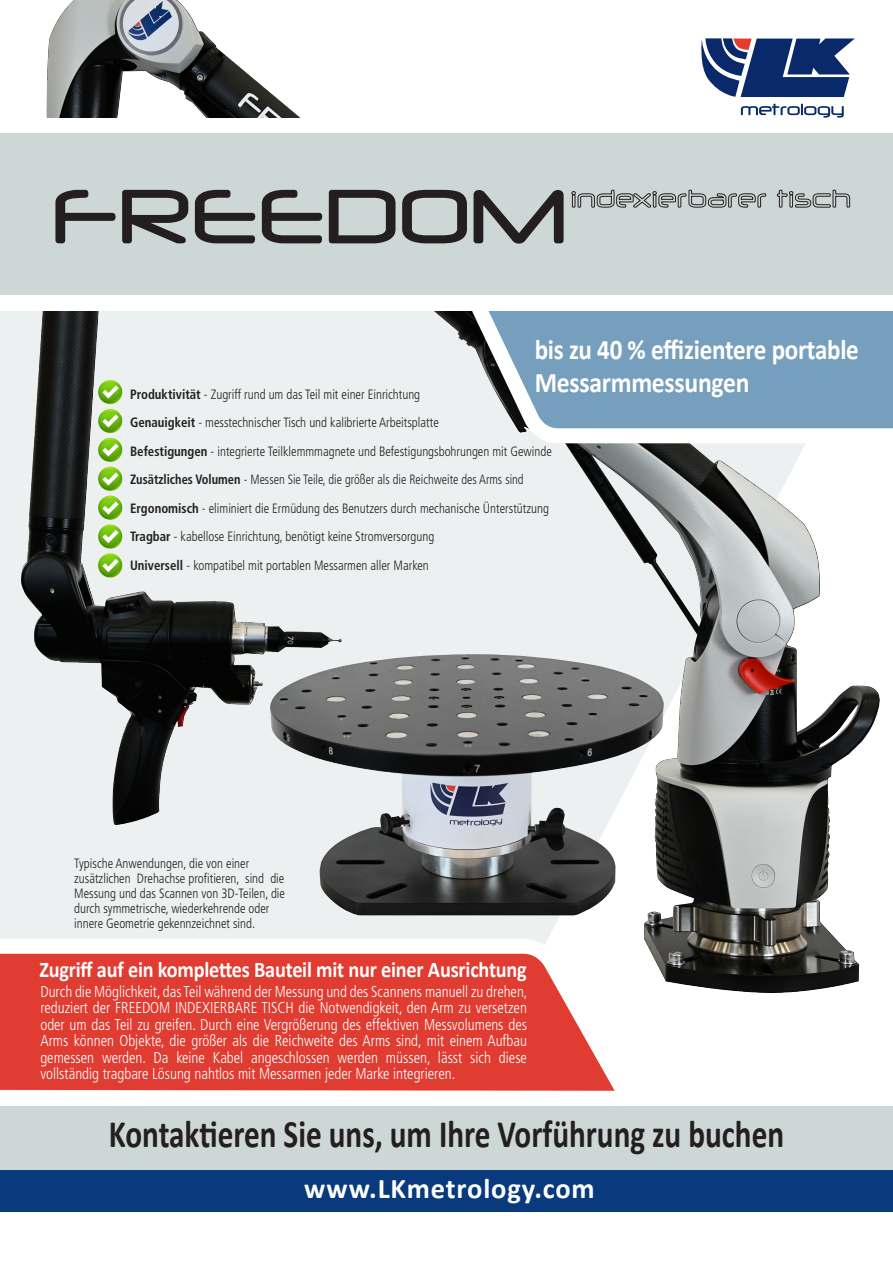
<style>
.page{position:relative;width:893px;height:1263px;background:#fff}
.page>*{position:absolute;margin:0;border:0;box-sizing:border-box;transform-origin:0 0}
.t1{font:500 90px "Neuropol";letter-spacing:.01em;color:#231f20}
.t2{font:700 39px "Calibri";color:#231f20;scale:.8 1}
.t3{font:700 28.5px/33px "Calibri";letter-spacing:-.01em;color:#fff;scale:.88 1}
.t4{font:700 28.5px "Calibri";letter-spacing:.03em;color:#fff}
.t5{font:700 22.5px "Calibri";letter-spacing:-.01em;color:#fff;scale:.9 1}
.t6{font:300 condensed 15.75px/16.5px "Frutiger LT Std";color:#fff;text-align:justify;scale:.95 1}
.t7{font:300 condensed 13.5px/28.5px "Frutiger LT Std";color:#231f20;scale:.95 1}
.s1{font-weight:700}
</style>
<div class="page">
<div style="left:0;top:311px;width:21px;height:620px;background:#edf0f0"></div>
<img style="left:21px;top:0;width:858px;height:993px">
<div style="left:0;top:118px;width:893px;height:192px;background:#fff"></div>
<svg style="left:699px;top:38px;width:156px;height:59px"></svg>
<svg style="left:741px;top:104px;width:103px;height:14px"></svg>
<div style="left:0;top:1169px;width:893px;height:43px;background:#083a7d"></div>
<div style="left:0;top:133px;width:893px;height:161px;background:#cdd7d6"></div>
<svg style="left:0;top:931px;width:644px;height:160px;fill:#e03c31"></svg>
<div style="left:0;top:1106px;width:893px;height:63px;background:#cdd7d6"></div>
<svg style="left:459px;top:294px;width:434px;height:192px;fill:#759fbc"></svg>
<svg style="left:571px;top:189px;width:196px;height:19px"></svg>
<svg style="left:777px;top:189px;width:74px;height:19px"></svg>
<img style="left:98px;top:380px;width:24px;height:24px;border-radius:12px">
<img style="left:98px;top:409px;width:24px;height:24px;border-radius:12px">
<img style="left:98px;top:438px;width:24px;height:24px;border-radius:12px">
<img style="left:98px;top:467px;width:24px;height:24px;border-radius:12px">
<img style="left:98px;top:496px;width:24px;height:24px;border-radius:12px">
<img style="left:98px;top:524px;width:24px;height:25px;border-radius:12px">
<div style="left:440px;top:295px;width:453px;height:15px;background:#fff"></div>
<img style="left:270px;top:654px;width:394px;height:261px">
<img style="left:98px;top:553px;width:24px;height:25px;border-radius:12px">
<h1 class="t1" style="left:50px;top:171px;width:515px">FREEDOM</h1>
<h3 class="t3" style="left:535px;top:333px;width:370px">bis zu 40 % effizientere portable<br>Messarmmessungen</h3>
<p class="t7" style="left:130px;top:380px;width:445px"><span class="s1">Produktivität</span> - Zugriff rund um das Teil mit einer Einrichtung<br><span class="s1">Genauigkeit</span> - messtechnischer Tisch und kalibrierte Arbeitsplatte<br><span class="s1">Befestigungen</span> - integrierte Teilklemmmagnete und Befestigungsbohrungen mit Gewinde <span class="s1">Zusätzliches Volumen</span> - Messen Sie Teile, die größer als die Reichweite des Arms sind <span class="s1">Ergonomisch</span> - eliminiert die Ermüdung des Benutzers durch mechanische Ünterstützung <span class="s1">Tragbar</span> - kabellose Einrichtung, benötigt keine Stromversorgung<br><span class="s1">Universell</span> - kompatibel mit portablen Messarmen aller Marken</p>
<p class="t7" style="left:74px;top:856px;width:223px;line-height:15px">Typische Anwendungen, die von einer zusätzlichen Drehachse profitieren, sind die Messung und das Scannen von 3D-Teilen, die durch symmetrische, wiederkehrende oder innere Geometrie gekennzeichnet sind.</p>
<h3 class="t5" style="left:39px;top:955px;width:543px">Zugriff auf ein komplettes Bauteil mit nur einer Ausrichtung</h3>
<p class="t6" style="left:40px;top:983px;width:514px">Durch die Möglichkeit, das Teil während der Messung und des Scannens manuell zu drehen, reduziert der FREEDOM INDEXIERBARE TISCH die Notwendigkeit, den Arm zu versetzen oder um das Teil zu greifen. Durch eine Vergrößerung des effektiven Messvolumens des Arms können Objekte, die größer als die Reichweite des Arms sind, mit einem Aufbau gemessen werden. Da keine Kabel angeschlossen werden müssen, lässt sich diese vollständig tragbare Lösung nahtlos mit Messarmen jeder Marke integrieren.</p>
<h2 class="t2" style="left:109px;top:1109px;width:845px">Kontaktieren Sie uns, um Ihre Vorführung zu buchen</h2>
<h3 class="t4" style="left:304px;top:1170px;width:292px">www.LKmetrology.com</h3>
</div>
